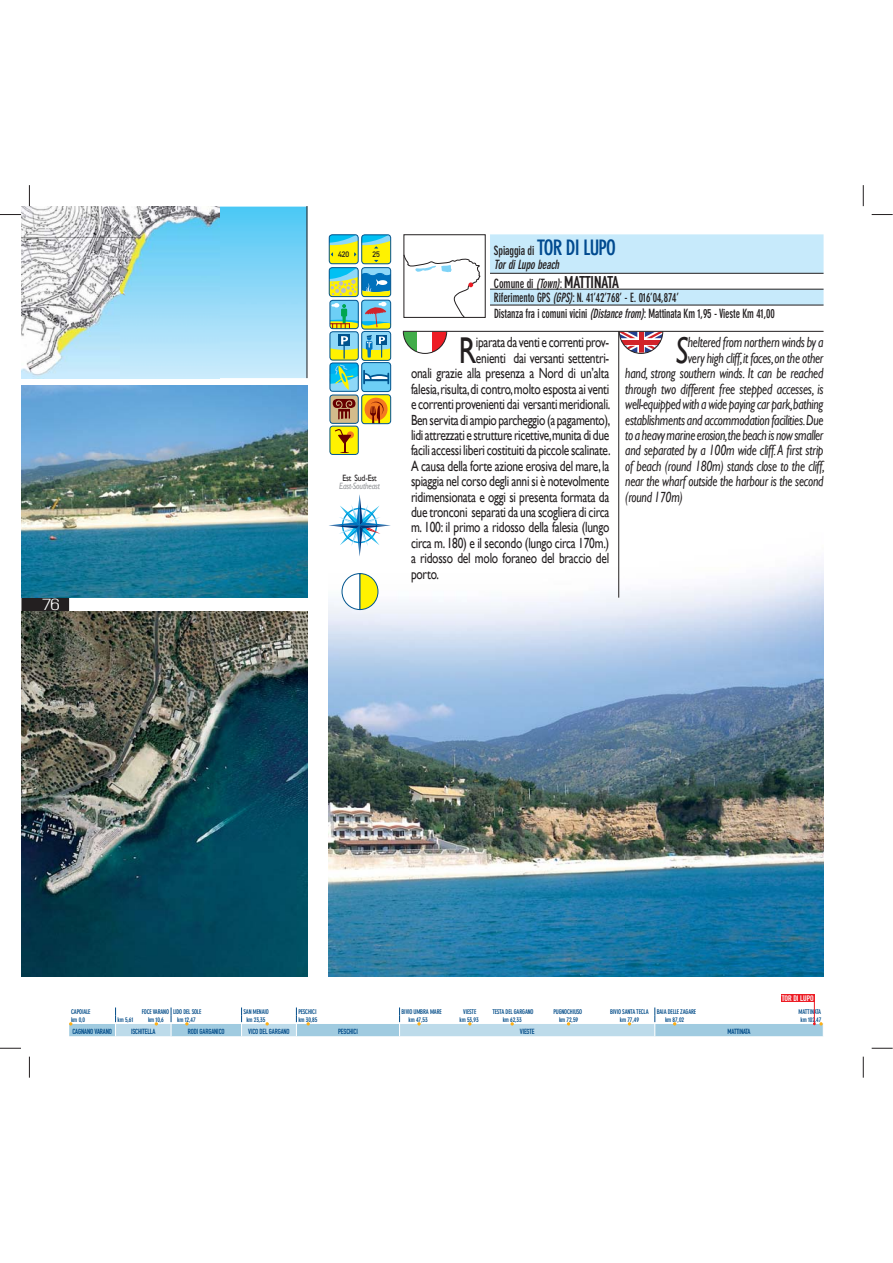
<style>
.page{position:relative;width:893px;height:1263px;background:#fff}
.page>*{position:absolute;margin:0;border:0;box-sizing:border-box;transform-origin:0 0}
.t1{font:37.35px "Gill Sans";color:#231f20;scale:.78 1}
.t2{font:italic 37.35px "Gill Sans";color:#231f20;scale:.78 1}
.t3{font:14.7px "Gill Sans";letter-spacing:-.02em;color:#231f20;scale:.78 1}
.t4{font:italic 14.7px "Gill Sans";letter-spacing:-.02em;color:#231f20;scale:.78 1}
.t5{font:700 condensed 12.6px/14.2px "DIN Neuzeit Grotesk";letter-spacing:-.01em;color:#231f20;scale:.9 1}
.t6{font:700 condensed 12.6px "DIN Neuzeit Grotesk";letter-spacing:-.01em;color:#231f20;scale:.85 1}
.t7{font:italic 700 condensed 12.6px/14px "DIN Neuzeit Grotesk";color:#231f20;scale:.9 1}
.t8{font:italic 9.15px "Gill Sans";letter-spacing:-.02em;color:#939598;scale:.85 1}
.t9{font:9.15px "Gill Sans";letter-spacing:-.02em;color:#231f20;scale:.85 1}
.t10{font:7.95px "DIN Engschrift";color:#fff;scale:1.06 1}
.t11{font:7.8px "DIN Mittelschrift";color:#231f20}
.t12{font:7.35px "DIN Engschrift";letter-spacing:-.02em;color:#004b88}
.t13{font:700 condensed 6.45px "DIN Neuzeit Grotesk";letter-spacing:-.03em;color:#004b88}
.s1{font-style:normal}
.s2{font-style:normal;font-size:21px;color:#004a8f}
.s3{font-style:italic}
.s4{font-family:"DIN Engschrift";font-weight:400;font-stretch:normal;font-size:16.8px}
</style>
<div class="page">
<div style="left:21px;top:598px;width:48px;height:14px;background:#231f20"></div>
<img style="left:219px;top:207px;width:88px;height:171px">
<img style="left:328px;top:522px;width:495px;height:455px">
<img style="left:21px;top:612px;width:286px;height:365px">
<img style="left:21px;top:386px;width:286px;height:212px">
<hr style="left:618px;top:331px;width:1px;height:267px;background:#231f20">
<svg style="left:403px;top:332px;width:44px;height:22px"></svg>
<svg style="left:618px;top:332px;width:45px;height:22px"></svg>
<hr style="left:403px;top:331px;width:420px;height:1px;background:#231f20">
<div style="left:361px;top:234px;width:30px;height:30px;border:1px solid #00548e;border-radius:3px"></div>
<div style="left:330px;top:426px;width:29px;height:29px;border:1px solid #00548e;border-radius:3px"></div>
<div style="left:329px;top:234px;width:30px;height:30px;border:1px solid #00548e;border-radius:3px"></div>
<img style="left:328px;top:235px;width:64px;height:219px">
<svg style="left:341px;top:573px;width:38px;height:38px"></svg>
<div style="left:403px;top:234px;width:82px;height:84px;border:1px solid #231f20"></div>
<svg style="left:490px;top:234px;width:333px;height:71px"></svg>
<hr style="left:490px;top:273px;width:333px;height:1px;background:#231f20">
<hr style="left:490px;top:289px;width:333px;height:1px;background:#231f20">
<hr style="left:490px;top:305px;width:333px;height:1px;background:#231f20">
<svg style="left:403px;top:254px;width:77px;height:64px"></svg>
<svg style="left:69px;top:1002px;width:754px;height:34px"></svg>
<div style="left:781px;top:994px;width:34px;height:8px;background:#ed1c24"></div>
<img style="left:21px;top:207px;width:198px;height:171px">
<svg style="left:328px;top:494px;width:63px;height:63px"></svg>
<hr style="left:307px;top:207px;width:1px;height:171px;background:#231f20">
<svg style="left:0;top:214px;width:21px;height:1px"></svg>
<svg style="left:872px;top:214px;width:21px;height:1px"></svg>
<svg style="left:0;top:1048px;width:21px;height:1px"></svg>
<svg style="left:872px;top:1048px;width:21px;height:1px"></svg>
<svg style="left:29px;top:185px;width:1px;height:21px"></svg>
<svg style="left:29px;top:1057px;width:1px;height:21px"></svg>
<svg style="left:863px;top:185px;width:1px;height:21px"></svg>
<svg style="left:863px;top:1057px;width:1px;height:21px"></svg>
<p class="t11" style="left:338px;top:252px;width:13px">420</p>
<p class="t11" style="left:373px;top:252px;width:9px">25</p>
<p class="t9" style="left:342px;top:473px;width:42px">Est Sud-Est</p>
<p class="t8" style="left:339px;top:481px;width:49px">East-Southeast</p>
<p class="t7" style="left:494px;top:244px;width:137px"><span class="s1">Spiaggia di</span> <span class="s2">TOR DI LUPO<br></span>TordiLupo beach</p>
<p class="t5" style="left:494px;top:277px;width:207px">Comune di <span class="s3">(Town)</span>: <span class="s4">MATTINATA<br></span>Riferimento GPS <span class="s3">(GPS)</span>: N. 41’42’768’ - E. 016’04,874’</p>
<p class="t6" style="left:494px;top:309px;width:332px">Distanza fra i comuni vicini <span class="s3">(Distance from)</span>: Mattinata Km 1,95 - Vieste Km 41,00</p>
<h1 class="t1" style="left:459px;top:329px;width:24px">R</h1>
<p class="t3" style="left:476px;top:334px;width:172px">iparata da venti e correnti prov-</p>
<p class="t3" style="left:476px;top:349px;width:172px">enienti dai versanti settentri-</p>
<p class="t3" style="left:411px;top:365px;width:256px">onali grazie alla presenza a Nord di un’alta</p>
<p class="t3" style="left:411px;top:380px;width:256px">falesia, risulta, di contro, molto esposta ai venti</p>
<p class="t3" style="left:411px;top:396px;width:257px">e correnti provenienti dai versanti meridionali.</p>
<p class="t3" style="left:411px;top:411px;width:257px">Ben servita di ampio parcheggio (a pagamento),</p>
<p class="t3" style="left:411px;top:426px;width:256px">lidi attrezzati e strutture ricettive,munita di due</p>
<p class="t3" style="left:411px;top:442px;width:257px">facili accessi liberi costituiti da piccole scalinate.</p>
<p class="t3" style="left:411px;top:457px;width:256px">A causa della forte azione erosiva del mare, la</p>
<p class="t3" style="left:411px;top:473px;width:256px">spiaggia nel corso degli anni si è notevolmente</p>
<p class="t3" style="left:411px;top:488px;width:256px">ridimensionata e oggi si presenta formata da</p>
<p class="t3" style="left:411px;top:504px;width:256px">due tronconi separati da una scogliera di circa</p>
<p class="t3" style="left:411px;top:519px;width:256px">m. 100: il primo a ridosso della falesia (lungo</p>
<p class="t3" style="left:411px;top:534px;width:256px">circa m. 180) e il secondo (lungo circa 170m.)</p>
<p class="t3" style="left:411px;top:550px;width:256px">a ridosso del molo foraneo del braccio del</p>
<p class="t3" style="left:411px;top:565px;width:37px">porto.</p>
<h1 class="t2" style="left:675px;top:329px;width:19px">S</h1>
<p class="t4" style="left:688px;top:334px;width:175px">heltered from northern winds by a</p>
<p class="t4" style="left:688px;top:350px;width:175px">very high cliff, it faces, on the other</p>
<p class="t4" style="left:625px;top:365px;width:256px">hand, strong southern winds. It can be reached</p>
<p class="t4" style="left:625px;top:380px;width:256px">through two different free stepped accesses, is</p>
<p class="t4" style="left:625px;top:396px;width:256px">well-equipped with a wide paying car park,bathing</p>
<p class="t4" style="left:625px;top:411px;width:256px">establishments and accommodation facilities.Due</p>
<p class="t4" style="left:625px;top:427px;width:256px">to a heavy marine erosion,the beach is now smaller</p>
<p class="t4" style="left:625px;top:442px;width:256px">and separated by a 100m wide cliff. A first strip</p>
<p class="t4" style="left:625px;top:457px;width:257px">of beach (round 180m) stands close to the cliff,</p>
<p class="t4" style="left:625px;top:473px;width:256px">near the wharf outside the harbour is the second</p>
<p class="t4" style="left:625px;top:488px;width:76px">(round 170m)</p>
<p class="t10" style="left:782px;top:995px;width:32px">TOR DI LUPO</p>
<p class="t13" style="left:71px;top:1010px;width:21px">CAPOIALE</p>
<p class="t13" style="left:142px;top:1010px;width:61px">FOCE VARANO LIDO DEL SOLE</p>
<p class="t13" style="left:243px;top:1010px;width:27px">SAN MENAIO</p>
<p class="t13" style="left:298px;top:1010px;width:20px">PESCHICI</p>
<p class="t13" style="left:401px;top:1010px;width:42px">BIVIO UMBRA MARE</p>
<p class="t13" style="left:463px;top:1010px;width:15px">VIESTE</p>
<p class="t13" style="left:492px;top:1010px;width:43px">TESTA DEL GARGANO</p>
<p class="t13" style="left:553px;top:1010px;width:30px">PUGNOCHIUSO</p>
<p class="t13" style="left:610px;top:1010px;width:40px">BIVIO SANTA TECLA</p>
<p class="t13" style="left:657px;top:1010px;width:41px">BAIA DELLE ZAGARE</p>
<p class="t13" style="left:799px;top:1010px;width:24px">MATTINATA</p>
<p class="t13" style="left:71px;top:1017px;width:16px">km 0,0</p>
<p class="t13" style="left:118px;top:1017px;width:17px">km 5,61</p>
<p class="t13" style="left:148px;top:1017px;width:17px">km 10,6</p>
<p class="t13" style="left:177px;top:1017px;width:20px">km 12,47</p>
<p class="t13" style="left:246px;top:1017px;width:21px">km 23,35</p>
<p class="t13" style="left:298px;top:1017px;width:21px">km 30,85</p>
<p class="t13" style="left:409px;top:1017px;width:21px">km 47,53</p>
<p class="t13" style="left:460px;top:1017px;width:21px">km 53,93</p>
<p class="t13" style="left:503px;top:1017px;width:21px">km 62,33</p>
<p class="t13" style="left:559px;top:1017px;width:21px">km 72,59</p>
<p class="t13" style="left:620px;top:1017px;width:21px">km 77,49</p>
<p class="t13" style="left:665px;top:1017px;width:21px">km 87,02</p>
<p class="t13" style="left:800px;top:1017px;width:22px">km 102,47</p>
<p class="t12" style="left:72px;top:1028px;width:41px">CAGNANO VARANO</p>
<p class="t12" style="left:131px;top:1028px;width:26px">ISCHITELLA</p>
<p class="t12" style="left:188px;top:1028px;width:38px">RODI GARGANICO</p>
<p class="t12" style="left:248px;top:1028px;width:43px">VICO DEL GARGANO</p>
<p class="t12" style="left:338px;top:1028px;width:21px">PESCHICI</p>
<p class="t12" style="left:520px;top:1028px;width:16px">VIESTE</p>
<p class="t12" style="left:728px;top:1028px;width:24px">MATTINATA</p>
</div>
